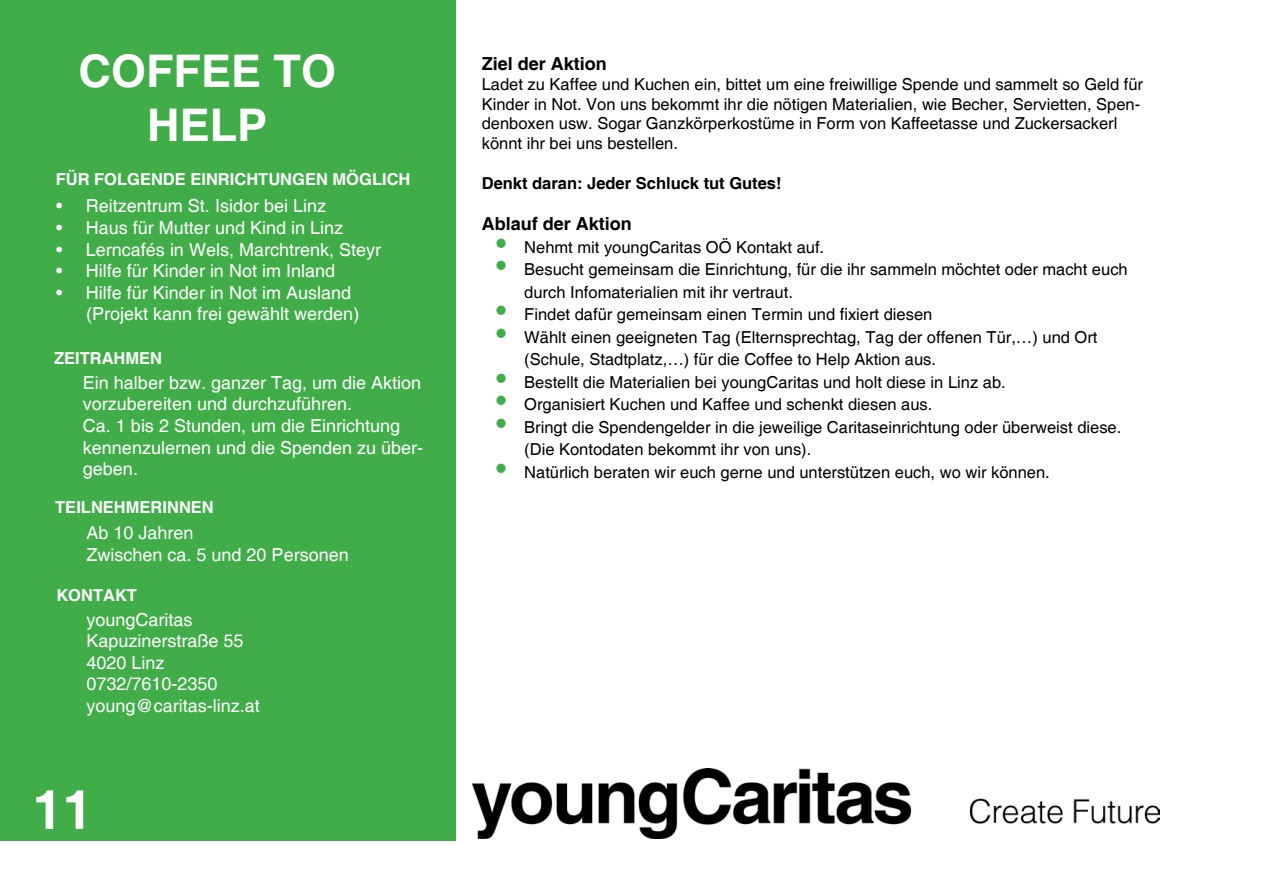
<style>
.page{position:relative;width:1263px;height:893px;background:#fff}
.page>*{position:absolute;margin:0;border:0;box-sizing:border-box;transform-origin:0 0}
.t1{font:700 54px "Helvetica";color:#fff}
.t2{font:700 45px/54px "Helvetica";color:#fff;text-align:center}
.t3{font:18px/21.6px "Helvetica";color:#fff}
.t4{font:700 18px "Helvetica";color:#000}
.t5{font:16.5px/19.8px "Helvetica";color:#000}
.t6{font:700 16.5px "Helvetica";color:#fff}
.t7{font:700 16.5px "Helvetica";color:#000}
.s1{font-weight:900;font-size:27px;color:#41ad49}
</style>
<div class="page">
<img style="left:472px;top:768px;width:688px;height:71px">
<div style="left:0;top:0;width:455px;height:840px;background:#41ad49"></div>
<h2 class="t2" style="left:79px;top:46px;width:259px">COFFEE TO<br>HELP</h2>
<p class="t6" style="left:56px;top:169px;width:356px">FÜR FOLGENDE EINRICHTUNGEN MÖGLICH</p>
<p class="t3" style="left:56px;top:196px;width:271px">• Reitzentrum St. Isidor bei Linz</p>
<p class="t3" style="left:56px;top:218px;width:288px">• Haus für Mutter und Kind in Linz</p>
<p class="t3" style="left:56px;top:239px;width:326px">• Lerncafés in Wels, Marchtrenk, Steyr</p>
<p class="t3" style="left:56px;top:261px;width:280px">• Hilfe für Kinder in Not im Inland</p>
<p class="t3" style="left:86px;top:282px;width:275px;text-indent:-30px">• Hilfe für Kinder in Not im Ausland (Projekt kann frei gewählt werden)</p>
<p class="t6" style="left:54px;top:348px;width:110px">ZEITRAHMEN</p>
<p class="t3" style="left:83px;top:372px;width:342px">Ein halber bzw. ganzer Tag, um die Aktion vorzubereiten und durchzuführen.<br>Ca. 1 bis 2 Stunden, um die Einrichtung kennenzulernen und die Spenden zu über&shy;geben.</p>
<p class="t6" style="left:55px;top:497px;width:160px">TEILNEHMERINNEN</p>
<p class="t3" style="left:87px;top:523px;width:264px">Ab 10 Jahren<br>Zwischen ca. 5 und 20 Personen</p>
<p class="t6" style="left:56px;top:585px;width:82px">KONTAKT</p>
<p class="t3" style="left:87px;top:609px;width:175px">youngCaritas<br>Kapuzinerstraße 55<br>4020 Linz<br>0732/7610-2350 young@caritas-linz.at</p>
<h1 class="t1" style="left:33px;top:777px;width:62px">11</h1>
<p class="t4" style="left:482px;top:53px;width:127px">ZIEL DER AKTION</p>
<p class="t5" style="left:482px;top:75px;width:663px">Ladet zu Kaffee und Kuchen ein, bittet um eine freiwillige Spende und sammelt so Geld für Kinder in Not. Von uns bekommt ihr die nötigen Materialien, wie Becher, Servietten, Spen&shy;denboxen usw. Sogar Ganzkörperkostüme in Form von Kaffeetasse und Zuckersackerl könnt ihr bei uns bestellen.</p>
<p class="t7" style="left:482px;top:173px;width:301px">DENKT DARAN: JEDER SCHLUCK TUT GUTES!</p>
<p class="t4" style="left:482px;top:213px;width:152px">ABLAUF DER AKTION</p>
<p class="t5" style="left:494px;top:238px;width:331px"><span class="s1">•</span> Nehmt mit youngCaritas OÖ Kontakt auf.</p>
<p class="t5" style="left:524px;top:259px;width:605px;line-height:22.5px;text-indent:-30px"><span class="s1">•</span> Besucht gemeinsam die Einrichtung, für die ihr sammeln möchtet oder macht euch durch Infomaterialien mit ihr vertraut.</p>
<p class="t5" style="left:494px;top:305px;width:439px"><span class="s1">•</span> Findet dafür gemeinsam einen Termin und fixiert diesen</p>
<p class="t5" style="left:524px;top:326px;width:575px;line-height:22.5px;text-indent:-30px"><span class="s1">•</span> Wählt einen geeigneten Tag (Elternsprechtag, Tag der offenen Tür,…) und Ort (Schule, Stadtplatz,…) für die Coffee to Help Aktion aus.</p>
<p class="t5" style="left:494px;top:373px;width:513px"><span class="s1">•</span> Bestellt die Materialien bei youngCaritas und holt diese in Linz ab.</p>
<p class="t5" style="left:494px;top:395px;width:439px"><span class="s1">•</span> Organisiert Kuchen und Kaffee und schenkt diesen aus.</p>
<p class="t5" style="left:524px;top:416px;width:599px;line-height:22.5px;text-indent:-30px"><span class="s1">•</span> Bringt die Spendengelder in die jeweilige Caritaseinrichtung oder überweist diese. (Die Kontodaten bekommt ihr von uns).</p>
<p class="t5" style="left:494px;top:463px;width:557px"><span class="s1">•</span> Natürlich beraten wir euch gerne und unterstützen euch, wo wir können.</p>
</div>
